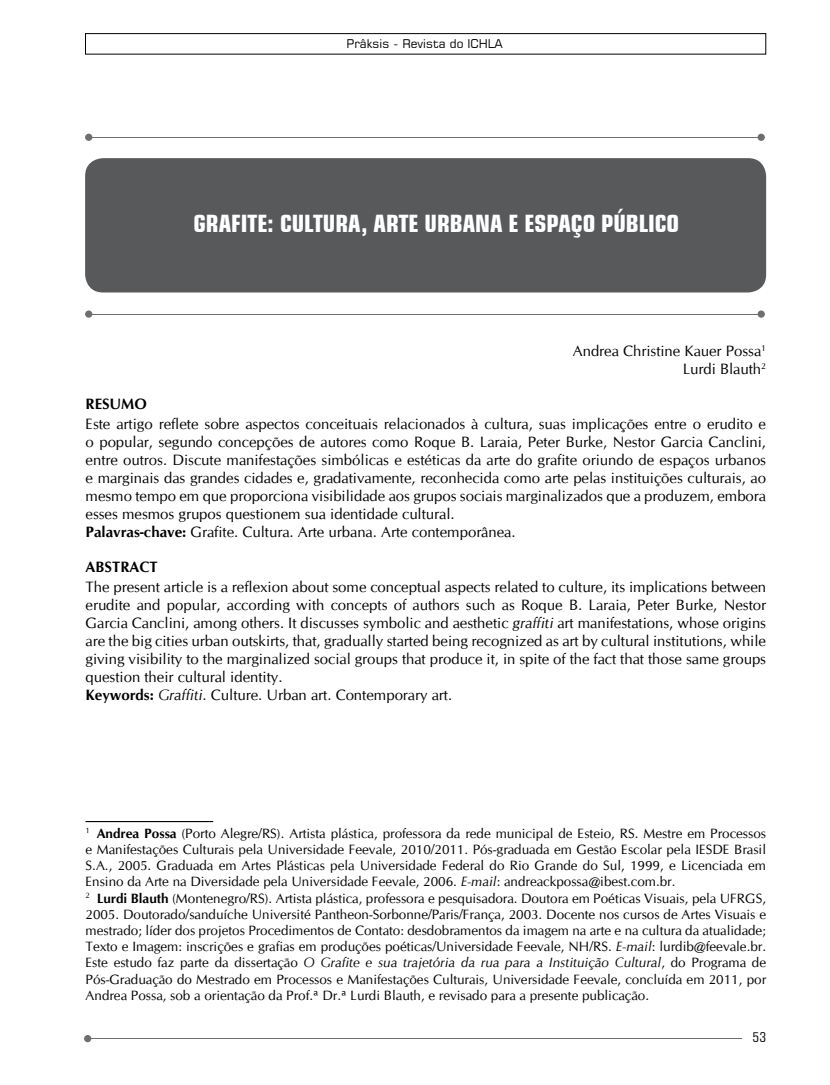
<style>
.page{position:relative;width:830px;height:1085px;background:#fff}
.page>*{position:absolute;margin:0;border:0;box-sizing:border-box;transform-origin:0 0}
.t1{font:700 condensed 24px "Square 721 BT";color:#fff}
.t2{font:15px/18px "CG Omega";color:#000}
.t3{font:700 15px "CG Omega";color:#000}
.t4{font:13.5px/16.2px "CG Omega";color:#000}
.t5{font:condensed 13.5px "Square 721 BT";color:#000}
.t6{font:12px "Square 721 BT";color:#000}
.s1{font-weight:700}
.s2{font-style:italic}
</style>
<div class="page">
<div style="left:85px;top:33px;width:680px;height:21px;border:1px solid #000"></div>
<hr style="left:86px;top:1037px;width:655px;height:1px;background:#6d6e71">
<div style="left:84px;top:1034px;width:7px;height:8px;background:#6d6e71;border-radius:50%"></div>
<hr style="left:85px;top:313px;width:679px;height:1px;background:#6d6e71">
<hr style="left:85px;top:137px;width:679px;height:1px;background:#6d6e71">
<div style="left:85px;top:310px;width:7px;height:8px;background:#6d6e71;border-radius:50%"></div>
<div style="left:757px;top:310px;width:7px;height:8px;background:#6d6e71;border-radius:50%"></div>
<div style="left:85px;top:134px;width:7px;height:7px;background:#6d6e71;border-radius:50%"></div>
<div style="left:757px;top:134px;width:7px;height:7px;background:#6d6e71;border-radius:50%"></div>
<div style="left:85px;top:158px;width:680px;height:134px;background:#58595b;border-radius:18px"></div>
<hr style="left:85px;top:820px;width:128px;height:2px;background:#000">
<p class="t6" style="left:346px;top:36px;width:158px">Prâksis - Revista do ICHLA</p>
<h1 class="t1" style="left:193px;top:208px;width:487px">GRAFITE: CULTURA, ARTE URBANA E ESPAÇO PÚBLICO</h1>
<p class="t2" style="left:572px;top:342px;width:195px;text-align:right">Andrea Christine Kauer Possa<sup>1<br></sup>Lurdi Blauth<sup>2</sup></p>
<p class="t3" style="left:85px;top:394px;width:63px">RESUMO</p>
<p class="t2" style="left:85px;top:415px;width:681px">Este artigo reflete sobre aspectos conceituais relacionados à cultura, suas implicações entre o erudito e o popular, segundo concepções de autores como Roque B. Laraia, Peter Burke, Nestor Garcia Canclini, entre outros. Discute manifestações simbólicas e estéticas da arte do grafite oriundo de espaços urbanos e marginais das grandes cidades e, gradativamente, reconhecida como arte pelas instituições culturais, ao mesmo tempo em que proporciona visibilidade aos grupos sociais marginalizados que a produzem, embora esses mesmos grupos questionem sua identidade cultural.<br><span class="s1">Palavras-chave:</span> Grafite. Cultura. Arte urbana. Arte contemporânea.</p>
<p class="t3" style="left:85px;top:557px;width:74px">ABSTRACT</p>
<p class="t2" style="left:85px;top:578px;width:681px">The present article is a reflexion about some conceptual aspects related to culture, its implications between erudite and popular, according with concepts of authors such as Roque B. Laraia, Peter Burke, Nestor Garcia Canclini, among others. It discusses symbolic and aesthetic <span class="s2">graffiti</span> art manifestations, whose origins are the big cities urban outskirts, that, gradually started being recognized as art by cultural institutions, while giving visibility to the marginalized social groups that produce it, in spite of the fact that those same groups question their cultural identity.<br><span class="s1">Keywords:</span> <span class="s2">Graffiti</span>. Culture. Urban art. Contemporary art.</p>
<p class="t4" style="left:85px;top:825px;width:681px"><sup>1</sup> <span class="s1">Andrea Possa</span> (Porto Alegre/RS). Artista plástica, professora da rede municipal de Esteio, RS. Mestre em Processos e Manifestações Culturais pela Universidade Feevale, 2010/2011. Pós-graduada em Gestão Escolar pela IESDE Brasil S.A., 2005. Graduada em Artes Plásticas pela Universidade Federal do Rio Grande do Sul, 1999, e Licenciada em Ensino da Arte na Diversidade pela Universidade Feevale, 2006. <span class="s2">E-mail</span>: andreackpossa@ibest.com.br.<br><sup>2</sup> <span class="s1">Lurdi Blauth</span> (Montenegro/RS). Artista plástica, professora e pesquisadora. Doutora em Poéticas Visuais, pela UFRGS, 2005. Doutorado/sanduíche Université Pantheon-Sorbonne/Paris/França, 2003. Docente nos cursos de Artes Visuais e mestrado; líder dos projetos Procedimentos de Contato: desdobramentos da imagem na arte e na cultura da atualidade; Texto e Imagem: inscrições e grafias em produções poéticas/Universidade Feevale, NH/RS. <span class="s2">E-mail</span>: lurdib@feevale.br.<br>Este estudo faz parte da dissertação <span class="s2">O Grafite e sua trajetória da rua para a Instituição Cultural</span>, do Programa de Pós-Graduação do Mestrado em Processos e Manifestações Culturais, Universidade Feevale, concluída em 2011, por Andrea Possa, sob a orientação da Prof.ª Dr.ª Lurdi Blauth, e revisado para a presente publicação.</p>
<p class="t5" style="left:752px;top:1028px;width:15px">53</p>
</div>
